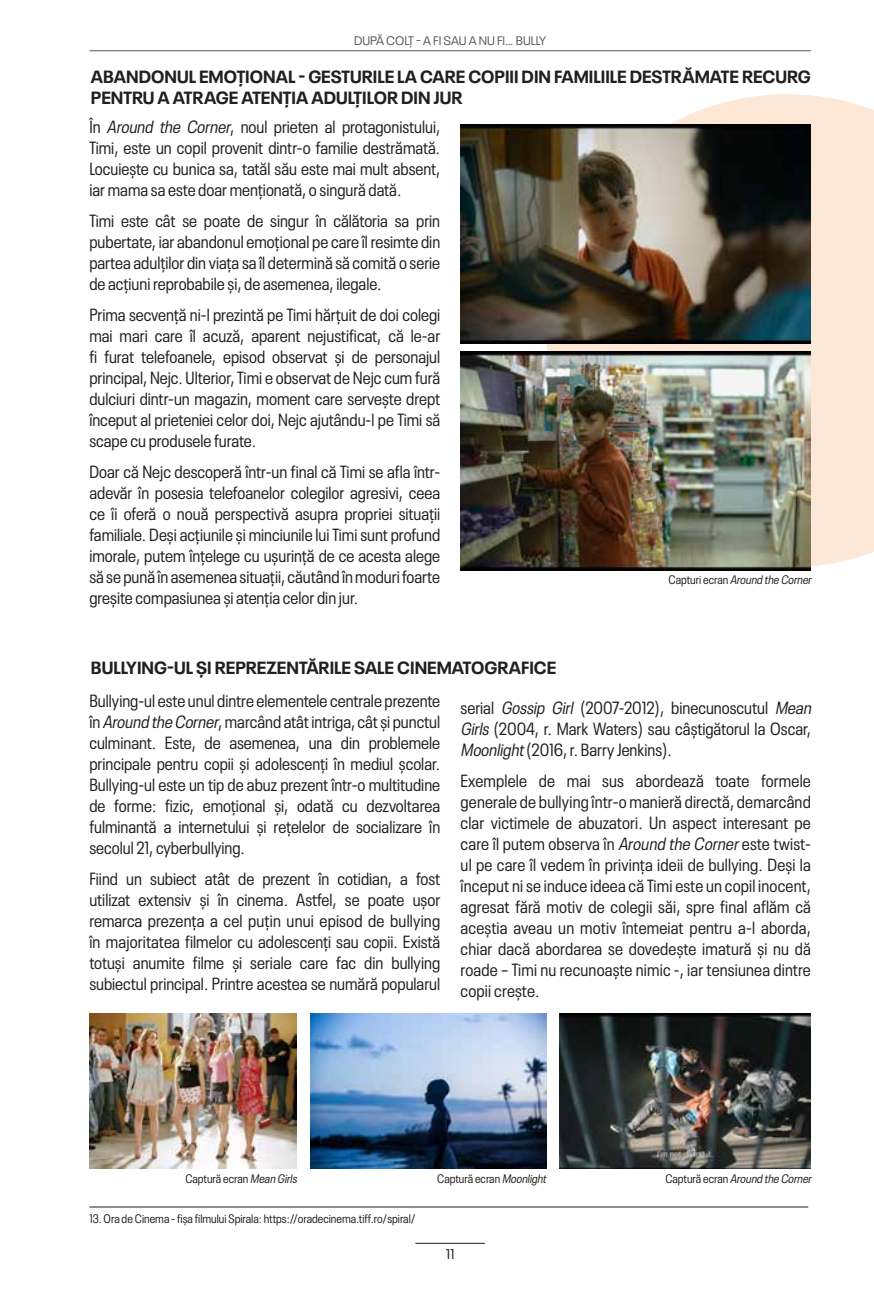
<style>
.page{position:relative;width:874px;height:1290px;background:#fff}
.page>*{position:absolute;margin:0;border:0;box-sizing:border-box;transform-origin:0 0}
.t1{font:condensed 17.5px/21px "Neue Plak";color:#231f20;text-align:justify}
.t2{font:700 17.5px/21px "Neue Plak";color:#231f20}
.t3{font:14px "Neue Plak";color:#231f20}
.t4{font:condensed 12.25px "Neue Plak";color:#231f20}
.t5{font:italic condensed 12.25px "Neue Plak";color:#231f20}
.t6{font:12.25px "Neue Plak";color:#58595b}
.s1{font-style:italic}
.s2{font-style:normal}
</style>
<div class="page">
<hr style="left:89px;top:50px;width:721px;height:1px;background:#58595b">
<hr style="left:415px;top:1243px;width:69px;height:1px;background:#231f20">
<svg style="left:546px;top:94px;width:327px;height:473px;fill:#fde7d7"></svg>
<hr style="left:89px;top:1206px;width:718px;height:1px;background:#231f20">
<img style="left:460px;top:125px;width:350px;height:218px">
<img style="left:460px;top:352px;width:350px;height:218px">
<img style="left:559px;top:1014px;width:251px;height:154px">
<img style="left:310px;top:1014px;width:236px;height:154px">
<img style="left:89px;top:1014px;width:208px;height:154px">
<p class="t6" style="left:354px;top:32px;width:194px">DUPĂ COLȚ - A FI SAU A NU FI… BULLY</p>
<p class="t2" style="left:91px;top:64px;width:721px">ABANDONUL EMOȚIONAL - GESTURILE LA CARE COPIII DIN FAMILIILE DESTRĂMATE RECURG<br>PENTRU A ATRAGE ATENȚIA ADULȚILOR DIN JUR</p>
<p class="t1" style="left:89px;top:115px;width:352px">În <span class="s1">Around the Corner</span>, noul prieten al protagonistului, Timi, este un copil provenit dintr-o familie destrămată.<br>Locuiește cu bunica sa, tatăl său este mai mult absent, iar mama sa este doar menționată, o singură dată.</p>
<p class="t1" style="left:89px;top:209px;width:352px">Timi este cât se poate de singur în călătoria sa prin pubertate, iar abandonul emoțional pe care îl resimte din partea adulților din viața sa îl determină să comită o serie de acțiuni reprobabile și, de asemenea, ilegale.</p>
<p class="t1" style="left:89px;top:303px;width:352px">Prima secvență ni-l prezintă pe Timi hărțuit de doi colegi mai mari care îl acuză, aparent nejustificat, că le-ar fi furat telefoanele, episod observat și de personajul principal, Nejc. Ulterior, Timi e observat de Nejc cum fură dulciuri dintr-un magazin, moment care servește drept început al prieteniei celor doi, Nejc ajutându-l pe Timi să scape cu produsele furate.</p>
<p class="t1" style="left:89px;top:460px;width:352px">Doar că Nejc descoperă într-un final că Timi se afla într&shy;adevăr în posesia telefoanelor colegilor agresivi, ceea ce îi oferă o nouă perspectivă asupra propriei situații familiale. Deși acțiunile și minciunile lui Timi sunt profund imorale, putem înțelege cu ușurință de ce acesta alege să se pună în asemenea situații, căutând în moduri foarte greșite compasiunea și atenția celor din jur.</p>
<p class="t2" style="left:91px;top:656px;width:466px">BULLYING-UL ȘI REPREZENTĂRILE SALE CINEMATOGRAFICE</p>
<p class="t5" style="left:668px;top:570px;width:147px"><span class="s2">C a pt u r i e c ra n</span> Around the Corner</p>
<p class="t1" style="left:89px;top:688px;width:352px">Bullying-ul este unul dintre elementele centrale prezente în <span class="s1">Around the Corner</span>, marcând atât intriga, cât și punctul culminant. Este, de asemenea, una din problemele principale pentru copii și adolescenți în mediul școlar.<br>Bullying-ul este un tip de abuz prezent într-o multitudine de forme: fizic, emoțional și, odată cu dezvoltarea fulminantă a internetului și rețelelor de socializare în secolul 21, cyberbullying.</p>
<p class="t1" style="left:89px;top:866px;width:352px">Fiind un subiect atât de prezent în cotidian, a fost utilizat extensiv și în cinema. Astfel, se poate ușor remarca prezența a cel puțin unui episod de bullying în majoritatea filmelor cu adolescenți sau copii. Există totuși anumite filme și seriale care fac din bullying subiectul principal. Printre acestea se numără popularul</p>
<p class="t1" style="left:460px;top:696px;width:355px;text-align:left">serial <span class="s1">Gossip Girl</span> (2007-2012), binecunoscutul <span class="s1">Mean<br>Girls</span>(2004, r. Mark Waters) sau câștigătorul la Oscar,<br><span class="s1">Moonlight</span>(2016, r. Barry Jenkins).</p>
<p class="t1" style="left:460px;top:768px;width:352px">Exemplele de mai sus abordează toate formele generale de bullying într-o manieră directă, demarcând clar victimele de abuzatori. Un aspect interesant pe care îl putem observa în <span class="s1">Around the Corner</span>este twist&shy;ul pe care îl vedem în privința ideii de bullying. Deși la început ni se induce ideea că Timi este un copil inocent, agresat fără motiv de colegii săi, spre final aflăm că aceștia aveau un motiv întemeiat pentru a-l aborda, chiar dacă abordarea se dovedește imatură și nu dă roade – Timi nu recunoaște nimic -, iar tensiunea dintre copii crește.</p>
<p class="t4" style="left:185px;top:1169px;width:116px">Captură ecran <span class="s1">Mean Girls</span></p>
<p class="t4" style="left:437px;top:1169px;width:113px">Captură ecran <span class="s1">Moonlight</span></p>
<p class="t5" style="left:665px;top:1169px;width:150px"><span class="s2">C a pt u ră e c ra n</span> Around the Corner</p>
<p class="t4" style="left:89px;top:1210px;width:327px">13. Ora de Cinema - fișa filmului Spirala: https://oradecinema.tiff.ro/spiral/</p>
<p class="t3" style="left:445px;top:1243px;width:10px">11</p>
</div>
